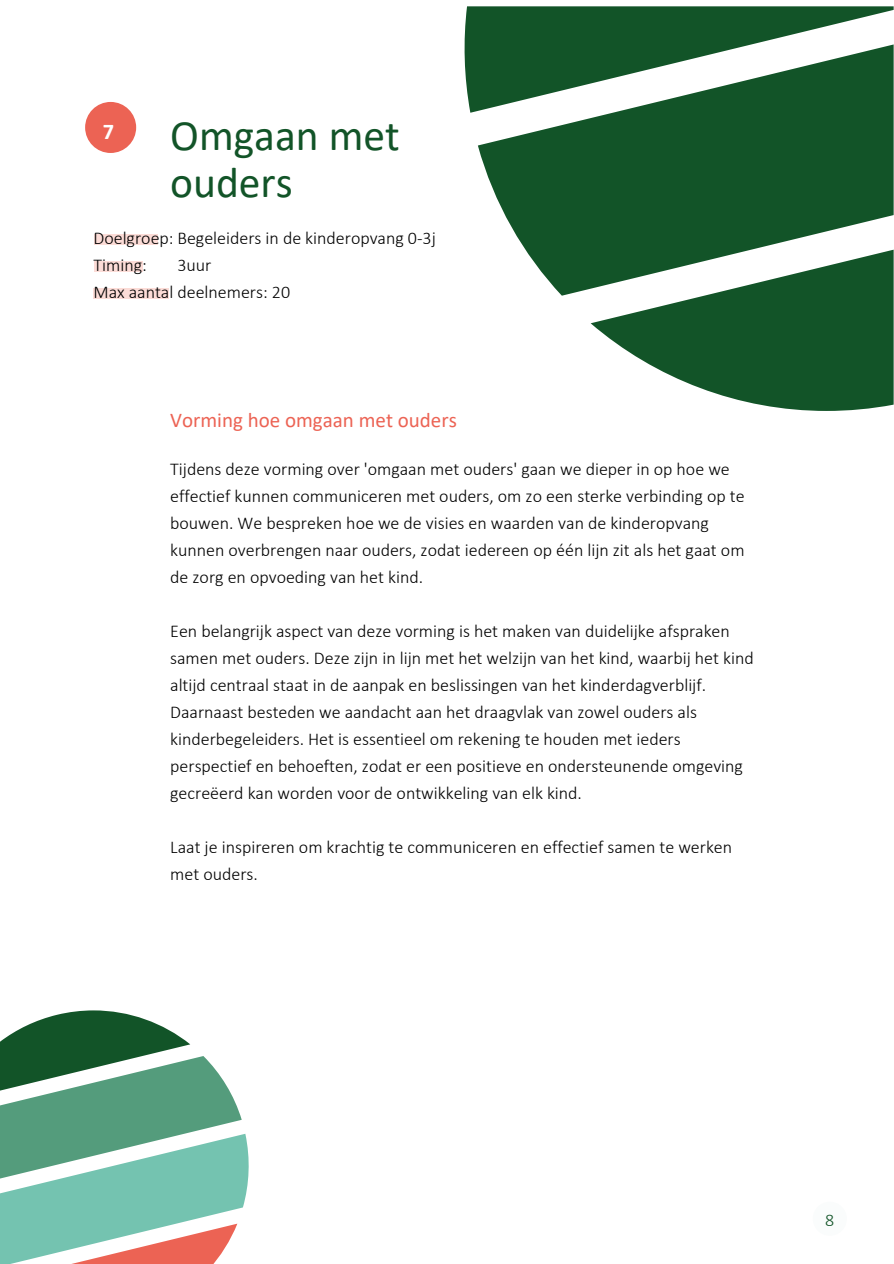
<style>
.page{position:relative;width:894px;height:1264px;background:#fff}
.page>*{position:absolute;margin:0;border:0;box-sizing:border-box;transform-origin:0 0}
.t1{font:43.5px/47.2px "Calibri";color:#125428}
.t2{font:700 22.5px "Calibri";color:#fff}
.t3{font:21px "Calibri";color:#ec6354}
.t4{font:300 18px/27px "Calibri";color:#000}
.t5{font:300 18px "Calibri";color:#125428}
</style>
<div class="page">
<div style="left:85px;top:102px;width:51px;height:51px;background:#ec6354;border-radius:50%"></div>
<svg style="left:0;top:1010px;width:249px;height:253px"></svg>
<div style="left:93px;top:288px;width:76px;height:11px;background:#fcdcd7"></div>
<div style="left:94px;top:234px;width:63px;height:10px;background:#fcdcd7"></div>
<div style="left:94px;top:261px;width:48px;height:10px;background:#fcdcd7"></div>
<svg style="left:464px;top:6px;width:429px;height:107px;background:#376f4a"></svg>
<svg style="left:477px;top:44px;width:416px;height:252px;fill:#125428"></svg>
<svg style="left:590px;top:250px;width:303px;height:161px;fill:#125428"></svg>
<div style="left:812px;top:1201px;width:34px;height:34px;background:#fafcfc;border-radius:50%"></div>
<p class="t2" style="left:103px;top:122px;width:13px">7</p>
<p class="t1" style="left:170px;top:115px;width:231px">Omgaan met ouders</p>
<p class="t4" style="left:93px;top:226px;width:344px">Doelgroep: Begeleiders in de kinderopvang 0-3j</p>
<h1 class="t4" style="left:93px;top:253px;width:55px">Timing:</h1>
<p class="t4" style="left:93px;top:280px;width:198px">Max aantal deelnemers: 20</p>
<p class="t4" style="left:177px;top:253px;width:35px">3uur</p>
<p class="t3" style="left:170px;top:411px;width:288px">Vorming hoe omgaan met ouders</p>
<p class="t4" style="left:170px;top:457px;width:576px">Tijdens deze vorming over 'omgaan met ouders' gaan we dieper in op hoe we effectief kunnen communiceren met ouders, om zo een sterke verbinding op te bouwen. We bespreken hoe we de visies en waarden van de kinderopvang kunnen overbrengen naar ouders, zodat iedereen op één lijn zit als het gaat om de zorg en opvoeding van het kind.</p>
<p class="t4" style="left:170px;top:619px;width:585px">Een belangrijk aspect van deze vorming is het maken van duidelijke afspraken samen met ouders. Deze zijn in lijn met het welzijn van het kind, waarbij het kind altijd centraal staat in de aanpak en beslissingen van het kinderdagverblijf.</p>
<p class="t4" style="left:170px;top:700px;width:574px">Daarnaast besteden we aandacht aan het draagvlak van zowel ouders als kinderbegeleiders. Het is essentieel om rekening te houden met ieders perspectief en behoeften, zodat er een positieve en ondersteunende omgeving gecreëerd kan worden voor de ontwikkeling van elk kind.</p>
<p class="t4" style="left:170px;top:835px;width:563px">Laat je inspireren om krachtig te communiceren en effectief samen te werken met ouders.</p>
<p class="t5" style="left:825px;top:1212px;width:11px">8</p>
</div>
